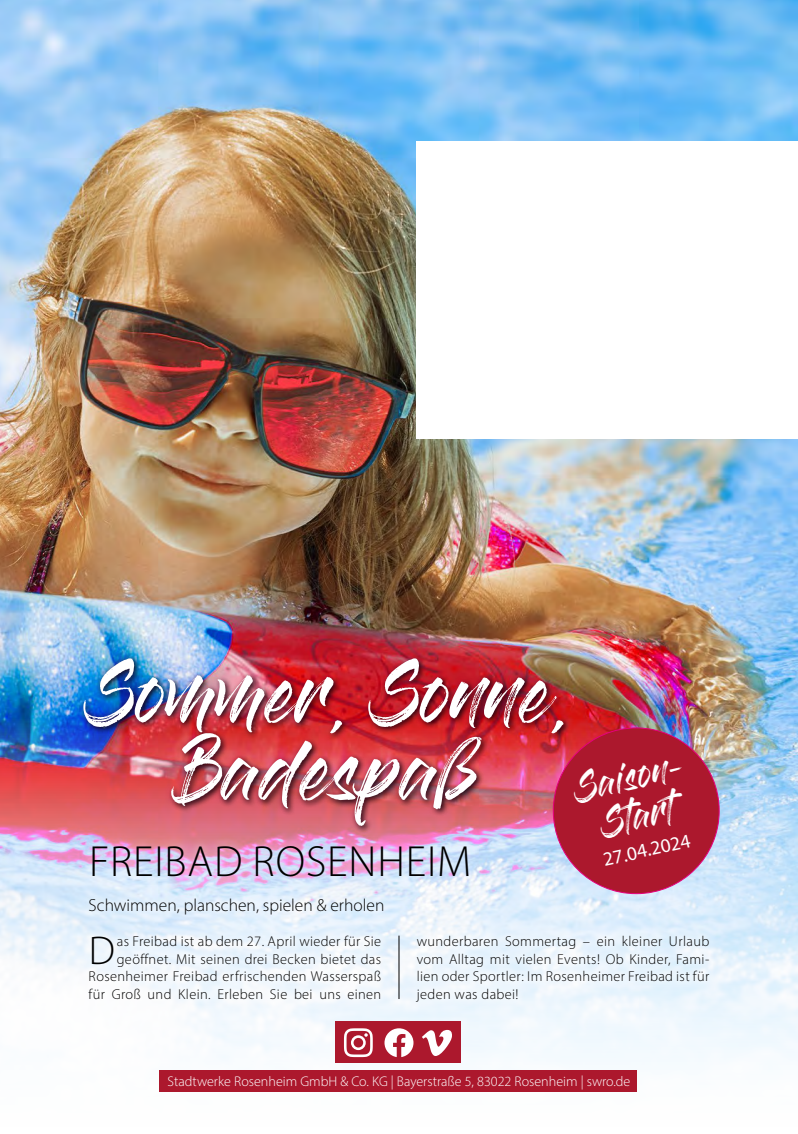
<style>
.page{position:relative;width:798px;height:1134px;background:#fff}
.page>*{position:absolute;margin:0;border:0;box-sizing:border-box;transform-origin:0 0}
.t1{font:60.88px/77.5px "Gloss And Bloom";color:#fff;text-align:center}
.t2{font:300 43.75px "Myriad Pro";letter-spacing:.02em;color:#000}
.t3{font:300 40.38px "Myriad Pro";color:#000}
.t4{font:28.75px/39.5px "Gloss And Bloom";color:#fff;text-align:center}
.t5{font:19.62px "Myriad Pro";color:#fff}
.t6{font:300 17.5px "Myriad Pro";color:#000}
.t7{font:300 14.38px/17.5px "Myriad Pro";letter-spacing:.025em;color:#000;text-align:right}
.t8{font:300 14px "Myriad Pro";color:#fff}
</style>
<div class="page">
<img style="left:0;top:0;width:797px;height:719px">
<div style="left:416px;top:141px;width:381px;height:298px;background:#fff"></div>
<svg style="left:0;top:719px;width:797px;height:373px"></svg>
<div style="left:76px;top:651px;width:494px;height:182px;background:#91004f;opacity:.3"></div>
<div style="left:79px;top:926px;width:639px;height:85px;background:#fff;opacity:.7"></div>
<div style="left:83px;top:836px;width:394px;height:50px;background:#fff;opacity:.75"></div>
<div style="left:80px;top:889px;width:312px;height:35px;background:#fff;opacity:.46"></div>
<hr style="left:398px;top:936px;width:1px;height:63px;background:#000">
<img style="left:546px;top:721px;width:179px;height:179px">
<div style="left:159px;top:1070px;width:477px;height:22px;background:#ac182d"></div>
<div style="left:335px;top:1021px;width:125px;height:42px;background:#ac182d"></div>
<svg style="left:384px;top:1028px;width:29px;height:29px"></svg>
<svg style="left:344px;top:1028px;width:28px;height:29px"></svg>
<svg style="left:422px;top:1030px;width:30px;height:26px"></svg>
<h1 class="t1" style="left:89px;top:663px;width:480px">Sommer, Sonne,<br>Badespaß</h1>
<h3 class="t4" style="left:571px;top:773px;width:110px;rotate:-13deg">Saison-<br>Start</h3>
<h3 class="t5" style="left:600px;top:849px;width:90px;rotate:-13deg">27.04.2024</h3>
<h2 class="t2" style="left:89px;top:835px;width:383px">FREIBAD ROSENHEIM</h2>
<p class="t6" style="left:89px;top:895px;width:297px">Schwimmen, planschen, spielen &amp; erholen</p>
<p class="t7" style="left:89px;top:932px;width:294px">as Freibad ist ab dem 27. April wieder für Sie geöffnet. Mit seinen drei Becken bietet das Rosenheimer Freibad erfrischenden Wasserspaß für Groß und Klein. Erleben Sie bei uns einen</p>
<p class="t7" style="left:416px;top:932px;width:294px;text-align:justify">wunderbaren Sommertag – ein kleiner Urlaub vom Alltag mit vielen Events! Ob Kinder, Fami&shy;lien oder Sportler: Im Rosenheimer Freibad ist für jeden was dabei!</p>
<h3 class="t3" style="left:89px;top:926px;width:28px">D</h3>
<p class="t8" style="left:167px;top:1073px;width:464px">Stadtwerke Rosenheim GmbH &amp; Co. KG | Bayerstraße 5, 83022 Rosenheim | swro.de</p>
</div>
